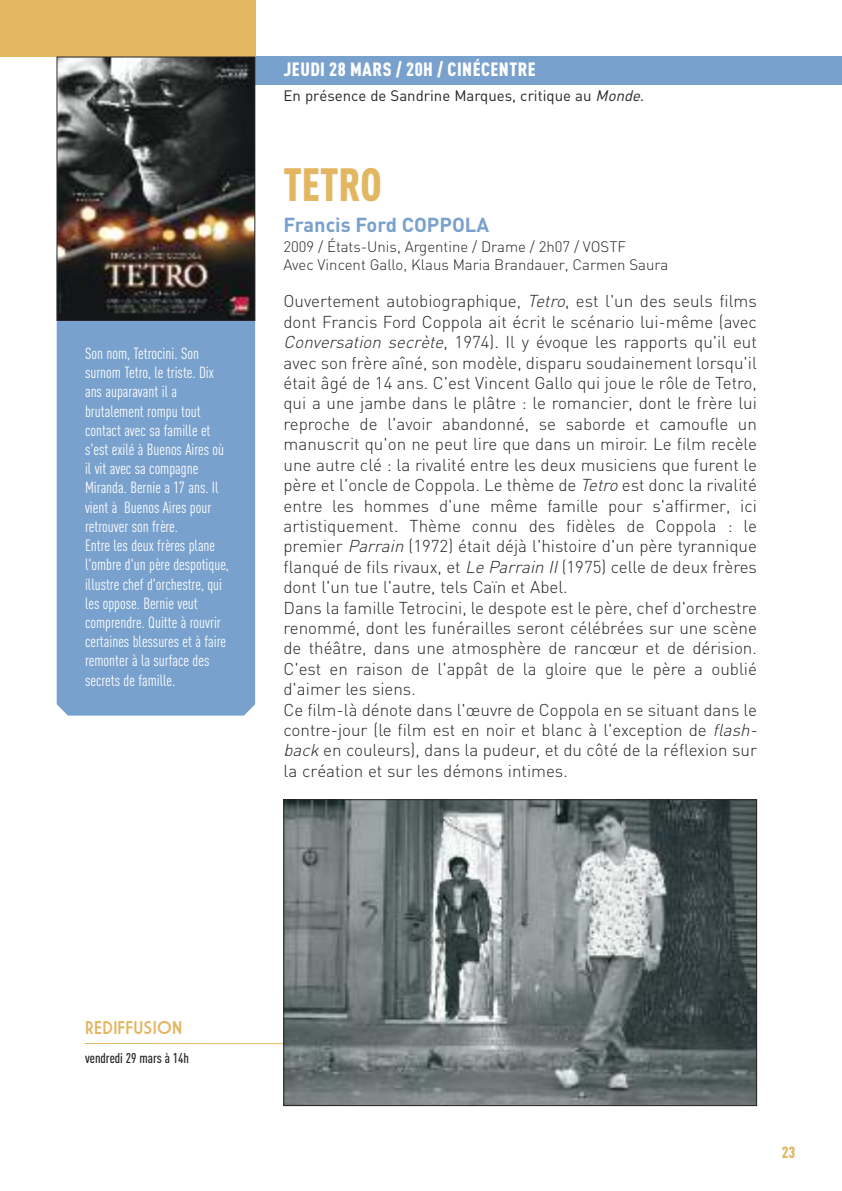
<style>
.page{position:relative;width:842px;height:1191px;background:#fff}
.page>*{position:absolute;margin:0;border:0;box-sizing:border-box;transform-origin:0 0}
.t1{font:900 46px "DIN Cond";color:#e3b662;scale:.95 1}
.t2{font:700 20px "DIN";color:#79a1cd}
.t3{font:900 19px "DIN Cond";letter-spacing:.025em;color:#fff}
.t4{font:18px "Market Deco";color:#e3b662}
.t5{font:300 17px/20.4px "DIN";color:#272627}
.t6{font:16px/19.2px "DIN Cond";color:#fff}
.t7{font:900 16px "DIN Cond";color:#e3b662}
.t8{font:300 15px/18px "DIN";color:#272627}
.t9{font:15px "DIN";color:#272627}
.t10{font:500 14px "DIN Cond";color:#272627}
.s1{font-style:italic}
</style>
<div class="page">
<hr style="left:85px;top:1043px;width:252px;height:1px;background:#e3b662">
<div style="left:255px;top:57px;width:587px;height:28px;background:#79a1cd"></div>
<div style="left:0;top:0;width:255px;height:57px;background:#e3b662"></div>
<div style="left:57px;top:321px;width:198px;height:394px;background:#79a1cd"></div>
<img style="left:285px;top:801px;width:470px;height:303px">
<div style="left:283px;top:799px;width:474px;height:307px;border:1px solid #272627"></div>
<img style="left:59px;top:59px;width:194px;height:260px">
<div style="left:57px;top:57px;width:198px;height:264px;border:1px solid #272627"></div>
<p class="t6" style="left:85px;top:345px;width:145px">Son nom, Tetrocini. Son surnom Tetro, le triste. Dix ans auparavant il a brutalement rompu tout contact avec sa famille et s'est exilé à Buenos Aires où il vit avec sa compagne<br>Miranda. Bernie a 17 ans. Il vient à Buenos Aires pour retrouver son frère.<br>Entre les deux frères plane l'ombre d'un père despotique, illustre chef d'orchestre, qui les oppose. Bernie veut comprendre. Quitte à rouvrir certaines blessures et à faire remonter à la surface des secrets de famille.</p>
<p class="t3" style="left:283px;top:63px;width:254px">JEUDI 28 MARS / 20H / CINÉCENTRE</p>
<p class="t9" style="left:283px;top:87px;width:362px">En présence de Sandrine Marques, critique au <span class="s1">Monde</span>.</p>
<h1 class="t1" style="left:283px;top:168px;width:105px">TETRO</h1>
<p class="t2" style="left:283px;top:214px;width:207px">Francis Ford COPPOLA</p>
<p class="t8" style="left:283px;top:238px;width:386px">2009 / États-Unis, Argentine / Drame / 2h07 / VOSTF<br>Avec Vincent Gallo, Klaus Maria Brandauer, Carmen Saura</p>
<p class="t5" style="left:283px;top:291px;width:478px">Ouvertement autobiographique, <span class="s1">Tetro</span>, est l'un des seuls films dont Francis Ford Coppola ait écrit le scénario lui-même (avec <span class="s1">Conversation secrète</span>, 1974). Il y évoque les rapports qu'il eut avec son frère aîné, son modèle, disparu soudainement lorsqu'il était âgé de 14 ans. C'est Vincent Gallo qui joue le rôle de Tetro, qui a une jambe dans le plâtre : le romancier, dont le frère lui reproche de l'avoir abandonné, se saborde et camoufle un manuscrit qu'on ne peut lire que dans un miroir. Le film recèle une autre clé : la rivalité entre les deux musiciens que furent le père et l'oncle de Coppola. Le thème de <span class="s1">Tetro</span>est donc la rivalité entre les hommes d'une même famille pour s'affirmer, ici artistiquement. Thème connu des fidèles de Coppola : le premier <span class="s1">Parrain</span>(1972) était déjà l'histoire d'un père tyrannique flanqué de fils rivaux, et <span class="s1">LeParrainII</span>(1975) celle de deux frères dont l'un tue l'autre, tels Caïn et Abel.<br>Dans la famille Tetrocini, le despote est le père, chef d'orchestre renommé, dont les funérailles seront célébrées sur une scène de théâtre, dans une atmosphère de rancœur et de dérision.<br>C'est en raison de l'appât de la gloire que le père a oublié d'aimer les siens.<br>Ce film-là dénote dans l'œuvre de Coppola en se situant dans le contre-jour (le film est en noir et blanc à l'exception de <span class="s1">flash&shy;back</span>en couleurs), dans la pudeur, et du côté de la réflexion sur la création et sur les démons intimes.</p>
<p class="t4" style="left:85px;top:1017px;width:99px">REDIFFUSION</p>
<p class="t10" style="left:85px;top:1052px;width:106px">vendredi 29 mars à 14h</p>
<p class="t7" style="left:782px;top:1146px;width:15px">23</p>
</div>
